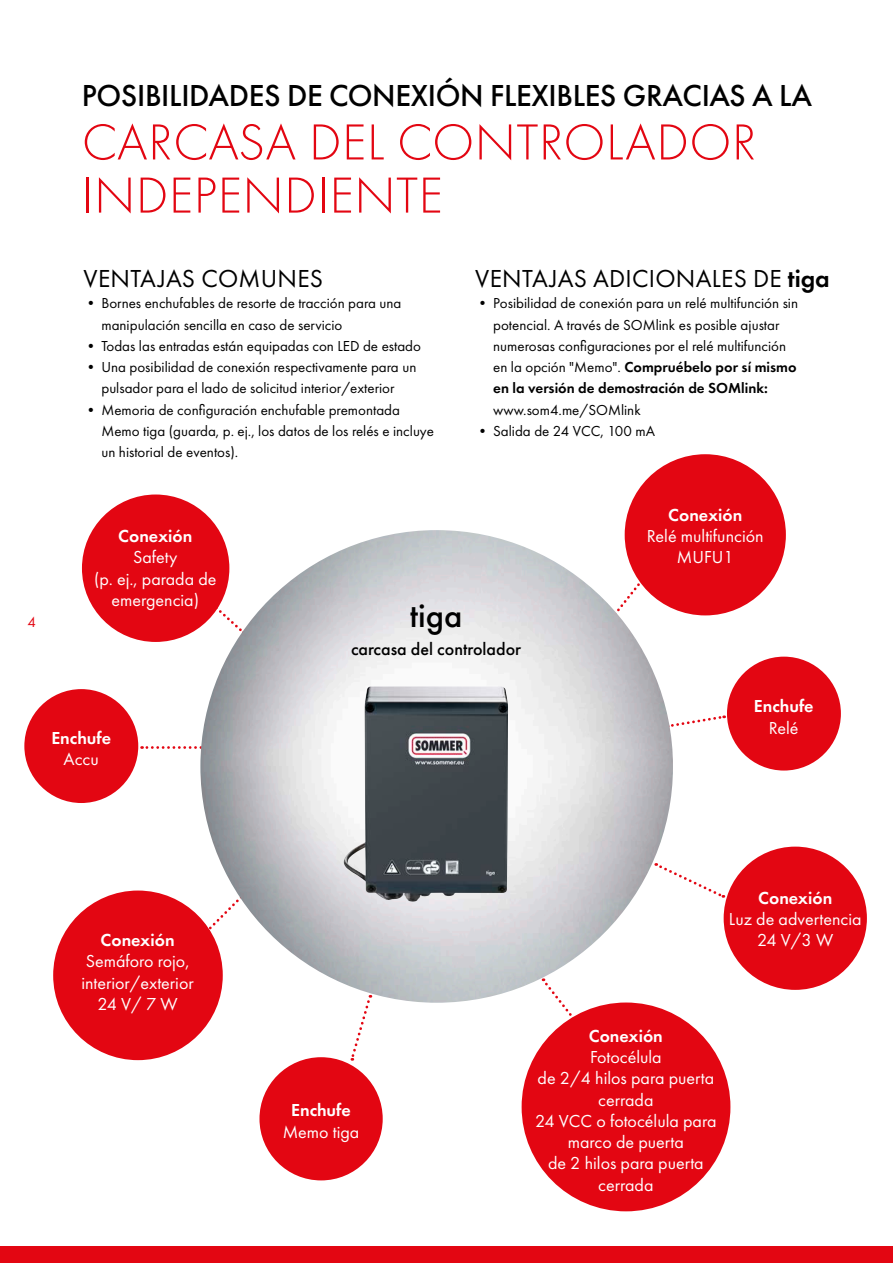
<style>
.page{position:relative;width:893px;height:1263px;background:#fff}
.page>*{position:absolute;margin:0;border:0;box-sizing:border-box;transform-origin:0 0}
.t1{font:300 52.5px/53.1px "Futura PT";letter-spacing:.01em;color:#e30612}
.t2{font:500 34.5px "Futura PT";color:#000}
.t3{font:500 31.5px "Futura PT";letter-spacing:-.01em;color:#000}
.t4{font:25.5px "Futura PT";letter-spacing:.01em;color:#000}
.t5{font:18px/21.3px "Futura PT";color:#fff;text-align:center}
.t6{font:600 18px "Futura PT";color:#fff}
.t7{font:500 18px "Futura PT";color:#000}
.t8{font:15px/21.3px "Futura PT";color:#000}
.t9{font:15px "Futura PT";color:#e30612}
.s1{font-weight:600}
</style>
<div class="page">
<div style="left:0;top:1246px;width:893px;height:17px;background:#e30612"></div>
<svg style="left:667px;top:714px;width:58px;height:13px"></svg>
<svg style="left:613px;top:576px;width:33px;height:47px"></svg>
<div style="left:522px;top:1002px;width:208px;height:209px;background:#e30612;border-radius:50%"></div>
<div style="left:259px;top:1057px;width:124px;height:123px;background:#e30612;border-radius:50%"></div>
<div style="left:724px;top:847px;width:143px;height:143px;background:#e30612;border-radius:50%"></div>
<div style="left:82px;top:494px;width:147px;height:148px;background:#e30612;border-radius:50%"></div>
<div style="left:625px;top:454px;width:161px;height:161px;background:#e30612;border-radius:50%"></div>
<div style="left:727px;top:657px;width:114px;height:113px;background:#e30612;border-radius:50%"></div>
<div style="left:24px;top:689px;width:114px;height:114px;background:#e30612;border-radius:50%"></div>
<div style="left:53px;top:890px;width:170px;height:170px;background:#e30612;border-radius:50%"></div>
<svg style="left:656px;top:863px;width:68px;height:35px"></svg>
<svg style="left:542px;top:978px;width:56px;height:67px"></svg>
<svg style="left:350px;top:995px;width:22px;height:66px"></svg>
<svg style="left:205px;top:899px;width:34px;height:34px"></svg>
<svg style="left:142px;top:746px;width:59px;height:3px"></svg>
<svg style="left:208px;top:599px;width:34px;height:33px"></svg>
<img style="left:200px;top:530px;width:473px;height:473px;border-radius:236px">
<img style="left:343px;top:686px;width:165px;height:216px">
<h3 class="t3" style="left:82px;top:77px;width:732px">POSIBILIDADES DE CONEXIÓN FLEXIBLES GRACIAS A LA</h3>
<h1 class="t1" style="left:82px;top:116px;width:676px">CARCASA DEL CONTROLADOR<br>INDEPENDIENTE</h1>
<h3 class="t4" style="left:84px;top:263px;width:241px">VENTAJAS COMUNES</h3>
<p class="t8" style="left:101px;top:293px;width:302px;text-indent:-18px">• Bornes enchufables de resorte de tracción para una manipulación sencilla en caso de servicio</p>
<p class="t8" style="left:83px;top:335px;width:339px">• Todas las entradas están equipadas con LED de estado</p>
<p class="t8" style="left:83px;top:356px;width:334px;text-align:center">• Una posibilidad de conexión respectivamente para un pulsador para el lado de solicitud interior/exterior</p>
<p class="t8" style="left:101px;top:399px;width:334px;text-indent:-18px">• Memoria de configuración enchufable premontada<br>Memo tiga (guarda, p. ej., los datos de los relés e incluye un historial de eventos).</p>
<h3 class="t4" style="left:475px;top:263px;width:356px">VENTAJAS ADICIONALES DE <span class="s1">tiga</span></h3>
<p class="t8" style="left:493px;top:293px;width:306px;text-indent:-18px">• Posibilidad de conexión para un relé multifunción sin potencial. A través de SOMlink es posible ajustar numerosas configuraciones por el relé multifunción en la opción "Memo". <span class="s1">Compruébelo por sí mismo en la versión de demostración de SOMlink:</span></p>
<p class="t8" style="left:493px;top:399px;width:149px">www.som4.me/SOMlink</p>
<p class="t8" style="left:475px;top:420px;width:181px">• Salida de 24 VCC, 100 mA</p>
<p class="t9" style="left:27px;top:613px;width:10px">4</p>
<p class="t6" style="left:118px;top:525px;width:76px">Conexión</p>
<p class="t5" style="left:94px;top:547px;width:124px">Safety<br>(p. ej., parada de emergencia)</p>
<p class="t6" style="left:51px;top:727px;width:61px">Enchufe</p>
<p class="t5" style="left:64px;top:749px;width:37px">Accu</p>
<h2 class="t2" style="left:410px;top:595px;width:54px">tiga</h2>
<p class="t7" style="left:351px;top:638px;width:172px">carcasa del controlador</p>
<p class="t6" style="left:668px;top:504px;width:76px">Conexión</p>
<p class="t5" style="left:647px;top:525px;width:118px">Relé multifunción<br>MUFU1</p>
<p class="t6" style="left:754px;top:695px;width:61px">Enchufe</p>
<p class="t5" style="left:769px;top:717px;width:31px">Relé</p>
<p class="t6" style="left:101px;top:929px;width:76px">Conexión</p>
<p class="t5" style="left:81px;top:951px;width:114px">Semáforo rojo, interior/exterior<br>24 V/ 7 W</p>
<p class="t6" style="left:291px;top:1099px;width:61px">Enchufe</p>
<p class="t5" style="left:283px;top:1121px;width:78px">Memo tiga</p>
<p class="t6" style="left:758px;top:886px;width:76px">Conexión</p>
<p class="t5" style="left:729px;top:908px;width:134px">Luz de advertencia<br>24 V/3 W</p>
<p class="t6" style="left:589px;top:1024px;width:76px">Conexión</p>
<p class="t5" style="left:535px;top:1046px;width:183px">Fotocélula<br>de 2/4 hilos para puerta cerrada<br>24 VCC o fotocélula para marco de puerta<br>de 2 hilos para puerta cerrada</p>
</div>
